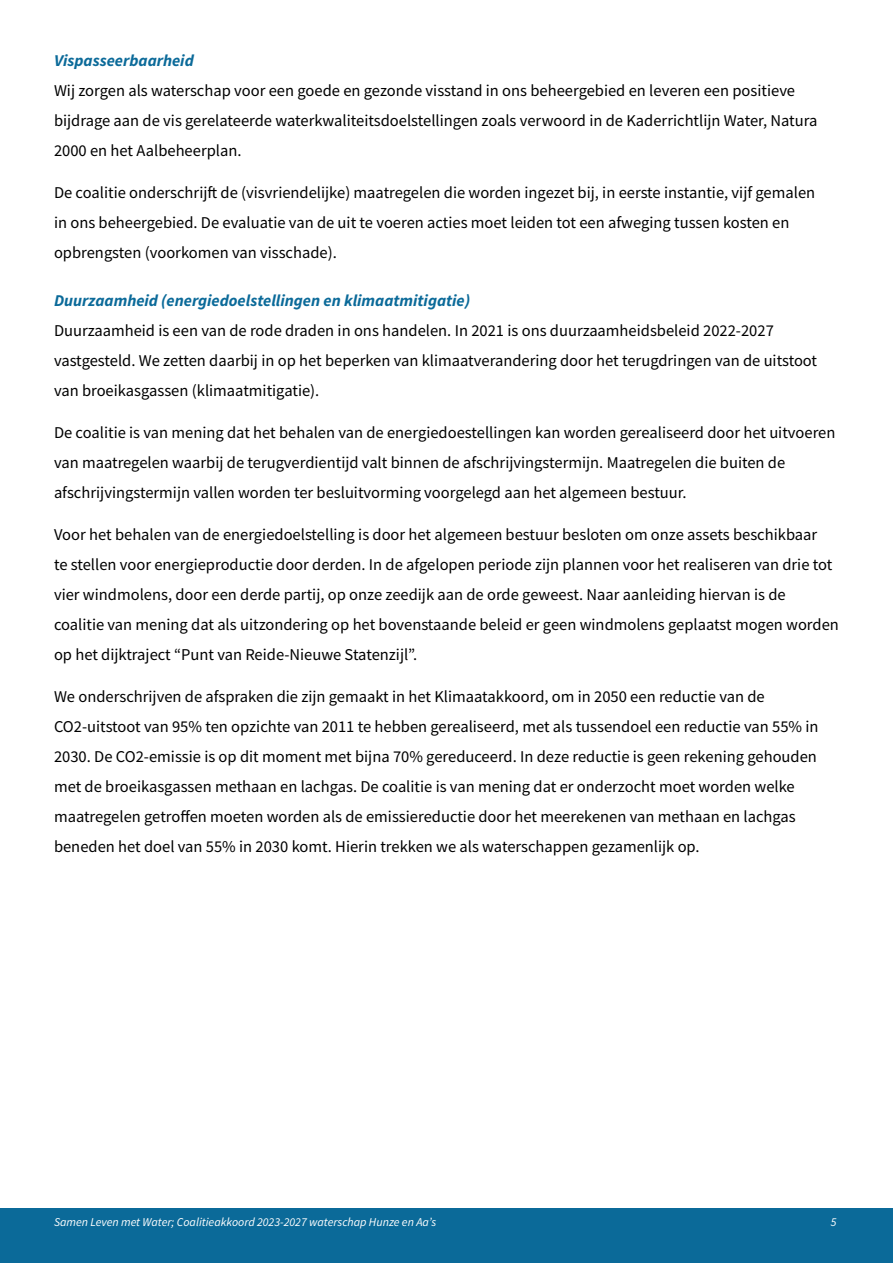
<style>
.page{position:relative;width:893px;height:1263px;background:#fff}
.page>*{position:absolute;margin:0;border:0;box-sizing:border-box;transform-origin:0 0}
.t1{font:16.5px/30px "Source Sans Pro";color:#000}
.t2{font:italic 700 16.5px "Source Sans Pro";color:#0b6a99}
.t3{font:italic 12px "Source Sans Pro";color:#fff}
</style>
<div class="page">
<div style="left:0;top:1209px;width:893px;height:54px;background:#0b6a99"></div>
<p class="t2" style="left:54px;top:50px;width:141px">Vispasseerbaarheid</p>
<p class="t1" style="left:54px;top:76px;width:765px">Wij zorgen als waterschap voor een goede en gezonde visstand in ons beheergebied en leveren een positieve bijdrage aan de vis gerelateerde waterkwaliteitsdoelstellingen zoals verwoord in de Kaderrichtlijn Water, Natura<br>2000 en het Aalbeheerplan.</p>
<p class="t1" style="left:54px;top:178px;width:763px">De coalitie onderschrijft de (visvriendelijke) maatregelen die worden ingezet bij, in eerste instantie, vijf gemalen in ons beheergebied. De evaluatie van de uit te voeren acties moet leiden tot een afweging tussen kosten en opbrengsten (voorkomen van visschade).</p>
<p class="t2" style="left:54px;top:290px;width:418px">Duurzaamheid (energiedoelstellingen en klimaatmitigatie)</p>
<p class="t1" style="left:54px;top:316px;width:765px">Duurzaamheid is een van de rode draden in ons handelen. In 2021 is ons duurzaamheidsbeleid 2022-2027 vastgesteld. We zetten daarbij in op het beperken van klimaatverandering door het terugdringen van de uitstoot van broeikasgassen (klimaatmitigatie).</p>
<p class="t1" style="left:54px;top:418px;width:783px">De coalitie is van mening dat het behalen van de energiedoestellingen kan worden gerealiseerd door het uitvoeren van maatregelen waarbij de terugverdientijd valt binnen de afschrijvingstermijn. Maatregelen die buiten de afschrijvingstermijn vallen worden ter besluitvorming voorgelegd aan het algemeen bestuur.</p>
<p class="t1" style="left:54px;top:520px;width:786px">Voor het behalen van de energiedoelstelling is door het algemeen bestuur besloten om onze assets beschikbaar<br>te stellen voor energieproductie door derden. In de afgelopen periode zijn plannen voor het realiseren van drie tot vier windmolens, door een derde partij, op onze zeedijk aan de orde geweest. Naar aanleiding hiervan is de coalitie van mening dat als uitzondering op het bovenstaande beleid er geen windmolens geplaatst mogen worden op het dijktraject “Punt van Reide-Nieuwe Statenzijl”.</p>
<p class="t1" style="left:54px;top:682px;width:766px">We onderschrijven de afspraken die zijn gemaakt in het Klimaatakkoord, om in 2050 een reductie van de CO2-uitstoot van 95% ten opzichte van 2011 te hebben gerealiseerd, met als tussendoel een reductie van 55% in 2030. De CO2-emissie is op dit moment met bijna 70% gereduceerd. In deze reductie is geen rekening gehouden met de broeikasgassen methaan en lachgas. De coalitie is van mening dat er onderzocht moet worden welke maatregelen getroffen moeten worden als de emissiereductie door het meerekenen van methaan en lachgas beneden het doel van 55% in 2030 komt. Hierin trekken we als waterschappen gezamenlijk op.</p>
<p class="t3" style="left:54px;top:1214px;width:384px">Samen Leven met Water; Coalitieakkoord 2023-2027 waterschap Hunze en Aa’s</p>
<p class="t3" style="left:831px;top:1214px;width:7px">5</p>
</div>
